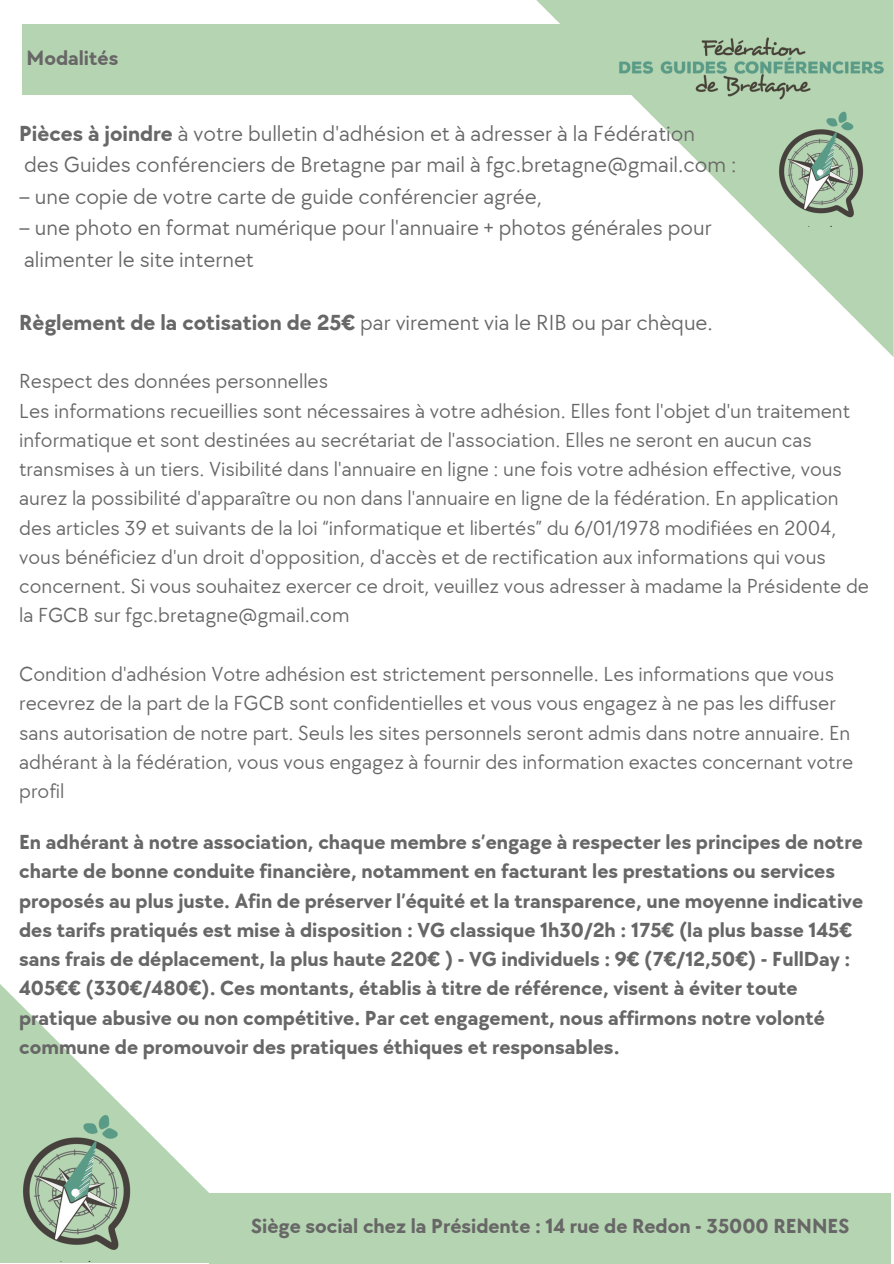
<style>
.page{position:relative;width:894px;height:1264px;background:#fff}
.page>*{position:absolute;margin:0;border:0;box-sizing:border-box;transform-origin:0 0}
.t1{font:22.5px "TT Chocolates";color:#686767}
.t2{font:21px/29.2px "TT Chocolates";color:#686767}
.t3{font:700 21px/29.2px "TT Chocolates";color:#686767}
.s1{font-weight:700}
</style>
<div class="page">
<svg style="left:0;top:984px;width:209px;height:278px"></svg>
<img style="left:0;top:1086px;width:166px;height:175px">
<div style="left:22px;top:25px;width:632px;height:70px;background:#b5d4b1"></div>
<svg style="left:536px;top:0;width:356px;height:356px"></svg>
<img style="left:607px;top:33px;width:286px;height:71px">
<img style="left:750px;top:89px;width:141px;height:138px">
<div style="left:209px;top:1192px;width:681px;height:71px;background:#b5d4b1"></div>
<p class="t3" style="left:27px;top:44px;width:93px">Modalités</p>
<p class="t1" style="left:19px;top:120px;width:677px"><span class="s1">Pièces à joindre</span> à votre bulletin d'adhésion et à adresser à la Fédération</p>
<p class="t1" style="left:24px;top:152px;width:713px">des Guides conférenciers de Bretagne par mail à fgc.bretagne@gmail.com :</p>
<h1 class="t1" style="left:19px;top:183px;width:524px">– une copie de votre carte de guide conférencier agrée,</h1>
<p class="t1" style="left:19px;top:215px;width:694px">– une photo en format numérique pour l'annuaire + photos générales pour</p>
<p class="t1" style="left:24px;top:246px;width:231px">alimenter le site internet</p>
<p class="t1" style="left:19px;top:309px;width:695px"><span class="s1">Règlement de la cotisation de 25€</span> par virement via le RIB ou par chèque.</p>
<p class="t2" style="left:19px;top:367px;width:310px">Respect des données personnelles</p>
<p class="t2" style="left:19px;top:397px;width:851px">Les informations recueillies sont nécessaires à votre adhésion. Elles font l'objet d'un traitement informatique et sont destinées au secrétariat de l'association. Elles ne seront en aucun cas transmises à un tiers. Visibilité dans l'annuaire en ligne : une fois votre adhésion effective, vous aurez la possibilité d'apparaître ou non dans l'annuaire en ligne de la fédération. En application des articles 39 et suivants de la loi “informatique et libertés” du 6/01/1978 modifiées en 2004, vous bénéficiez d'un droit d'opposition, d'accès et de rectification aux informations qui vous concernent. Si vous souhaitez exercer ce droit, veuillez vous adresser à madame la Présidente de la FGCB sur fgc.bretagne@gmail.com</p>
<p class="t2" style="left:19px;top:660px;width:835px">Condition d'adhésion Votre adhésion est strictement personnelle. Les informations que vous recevrez de la part de la FGCB sont confidentielles et vous vous engagez à ne pas les diffuser sans autorisation de notre part. Seuls les sites personnels seront admis dans notre annuaire. En adhérant à la fédération, vous vous engagez à fournir des information exactes concernant votre profil</p>
<p class="t3" style="left:19px;top:828px;width:845px">En adhérant à notre association, chaque membre s’engage à respecter les principes de notre charte de bonne conduite financière, notamment en facturant les prestations ou services proposés au plus juste. Afin de préserver l’équité et la transparence, une moyenne indicative des tarifs pratiqués est mise à disposition : VG classique 1h30/2h : 175€ (la plus basse 145€ sans frais de déplacement, la plus haute 220€ ) - VG individuels : 9€ (7€/12,50€) - FullDay :<br>405€€ (330€/480€). Ces montants, établis à titre de référence, visent à éviter toute pratique abusive ou non compétitive. Par cet engagement, nous affirmons notre volonté commune de promouvoir des pratiques éthiques et responsables.</p>
<p class="t3" style="left:251px;top:1212px;width:599px">Siège social chez la Présidente : 14 rue de Redon - 35000 RENNES</p>
</div>
